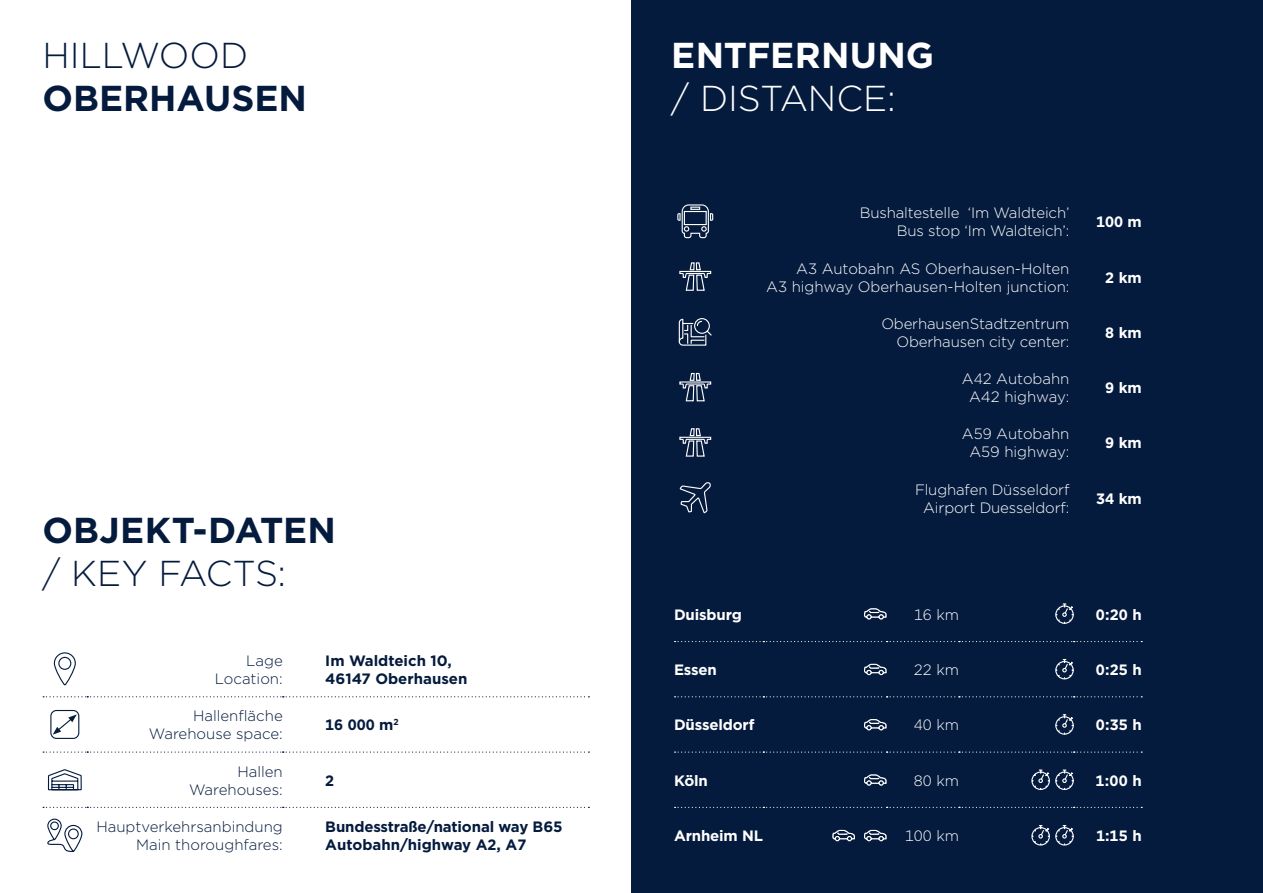
<style>
.page{position:relative;width:1263px;height:893px;background:#fff}
.page>*{position:absolute;margin:0;border:0;box-sizing:border-box;transform-origin:0 0}
.t1{font:700 36px "Gotham";color:#051b3e}
.t2{font:300 36px "Gotham";color:#051b3e}
.t3{font:700 36px "Gotham";letter-spacing:.005em;color:#fff}
.t4{font:300 36px "Gotham";letter-spacing:-.005em;color:#fff}
.t5{font:300 15px/18px "Gotham";letter-spacing:-.01em;color:#fff;text-align:right}
.t6{font:300 15px/18px "Gotham";color:#051b3e;text-align:right}
.t7{font:700 15px/18px "Gotham";color:#051b3e}
.t8{font:700 15px "Gotham";letter-spacing:-.01em;color:#fff}
</style>
<div class="page">
<div style="left:631px;top:0;width:632px;height:893px;background:#051b3e"></div>
<svg style="left:674px;top:751px;width:468px;height:2px"></svg>
<svg style="left:674px;top:807px;width:468px;height:1px"></svg>
<svg style="left:674px;top:696px;width:468px;height:1px"></svg>
<svg style="left:674px;top:641px;width:468px;height:1px"></svg>
<svg style="left:864px;top:608px;width:23px;height:12px"></svg>
<svg style="left:1055px;top:603px;width:19px;height:21px"></svg>
<svg style="left:864px;top:663px;width:23px;height:13px"></svg>
<svg style="left:1055px;top:659px;width:19px;height:21px"></svg>
<svg style="left:864px;top:719px;width:23px;height:12px"></svg>
<svg style="left:1055px;top:714px;width:19px;height:21px"></svg>
<svg style="left:864px;top:774px;width:23px;height:12px"></svg>
<svg style="left:1031px;top:769px;width:43px;height:21px"></svg>
<svg style="left:832px;top:829px;width:23px;height:13px"></svg>
<svg style="left:864px;top:829px;width:23px;height:13px"></svg>
<svg style="left:1031px;top:825px;width:43px;height:21px"></svg>
<svg style="left:677px;top:204px;width:36px;height:34px"></svg>
<svg style="left:679px;top:262px;width:33px;height:29px"></svg>
<svg style="left:678px;top:318px;width:34px;height:28px"></svg>
<svg style="left:679px;top:372px;width:33px;height:30px"></svg>
<svg style="left:679px;top:428px;width:33px;height:29px"></svg>
<svg style="left:679px;top:482px;width:32px;height:32px"></svg>
<svg style="left:43px;top:696px;width:546px;height:1px"></svg>
<svg style="left:43px;top:751px;width:546px;height:2px"></svg>
<svg style="left:53px;top:652px;width:23px;height:34px"></svg>
<div style="left:50px;top:710px;width:29px;height:29px;border:1px solid #051b3e;border-radius:6px"></div>
<svg style="left:53px;top:714px;width:24px;height:21px"></svg>
<svg style="left:43px;top:769px;width:546px;height:83px"></svg>
<h1 class="t2" style="left:43px;top:32px;width:207px">HILLWOOD</h1>
<h1 class="t1" style="left:43px;top:74px;width:266px">OBERHAUSEN</h1>
<h1 class="t1" style="left:43px;top:506px;width:295px">OBJEKT-DATEN</h1>
<h1 class="t2" style="left:43px;top:551px;width:245px">/ KEY FACTS:</h1>
<p class="t6" style="left:215px;top:651px;width:69px">Lage<br>Location:</p>
<p class="t7" style="left:325px;top:651px;width:144px">Im Waldteich 10,<br>46147 Oberhausen</p>
<p class="t6" style="left:149px;top:707px;width:135px">Hallenfläche<br>Warehouse space:</p>
<p class="t7" style="left:325px;top:716px;width:75px">16 000 m<sup>2</sup></p>
<p class="t6" style="left:189px;top:762px;width:95px">Hallen<br>Warehouses:</p>
<p class="t7" style="left:325px;top:771px;width:10px">2</p>
<p class="t6" style="left:96px;top:818px;width:188px">Hauptverkehrsanbindung<br>Main thoroughfares:</p>
<p class="t7" style="left:325px;top:818px;width:239px">Bundesstraße/national way B65<br>Autobahn/highway A2, A7</p>
<h1 class="t3" style="left:671px;top:31px;width:264px">ENTFERNUNG</h1>
<h1 class="t4" style="left:671px;top:75px;width:226px">/ DISTANCE:</h1>
<p class="t5" style="left:860px;top:204px;width:211px">Bushaltestelle ‘Im Waldteich’<br>Bus stop ‘Im Waldteich’:</p>
<p class="t8" style="left:1096px;top:212px;width:47px">100 m</p>
<p class="t5" style="left:766px;top:259px;width:305px">A3 Autobahn AS Oberhausen-Holten<br>A3 highway Oberhausen-Holten junction:</p>
<p class="t8" style="left:1105px;top:267px;width:38px">2 km</p>
<p class="t5" style="left:881px;top:314px;width:190px">OberhausenStadtzentrum<br>Oberhausen city center:</p>
<p class="t8" style="left:1105px;top:323px;width:38px">8 km</p>
<p class="t5" style="left:962px;top:369px;width:109px;text-align:center">A42 Autobahn<br>A42 highway:</p>
<p class="t8" style="left:1105px;top:378px;width:38px">9 km</p>
<p class="t5" style="left:962px;top:425px;width:109px;text-align:center">A59 Autobahn<br>A59 highway:</p>
<p class="t8" style="left:1105px;top:433px;width:38px">9 km</p>
<p class="t5" style="left:915px;top:480px;width:156px;text-align:center">Flughafen Düsseldorf<br>Airport Duesseldorf:</p>
<p class="t8" style="left:1096px;top:488px;width:47px">34 km</p>
<p class="t8" style="left:674px;top:604px;width:69px">Duisburg</p>
<p class="t5" style="left:914px;top:605px;width:47px">16 km</p>
<p class="t8" style="left:1096px;top:604px;width:47px">0:20 h</p>
<p class="t8" style="left:674px;top:660px;width:44px">Essen</p>
<p class="t5" style="left:914px;top:660px;width:47px">22 km</p>
<p class="t8" style="left:1096px;top:660px;width:48px">0:25 h</p>
<p class="t8" style="left:674px;top:715px;width:82px">Düsseldorf</p>
<p class="t5" style="left:914px;top:716px;width:47px">40 km</p>
<p class="t8" style="left:1096px;top:715px;width:47px">0:35 h</p>
<p class="t8" style="left:674px;top:770px;width:35px">Köln</p>
<p class="t5" style="left:914px;top:771px;width:47px">80 km</p>
<p class="t8" style="left:1095px;top:770px;width:48px">1:00 h</p>
<p class="t8" style="left:674px;top:826px;width:91px">Arnheim NL</p>
<p class="t5" style="left:905px;top:827px;width:56px">100 km</p>
<p class="t8" style="left:1096px;top:826px;width:47px">1:15 h</p>
</div>
